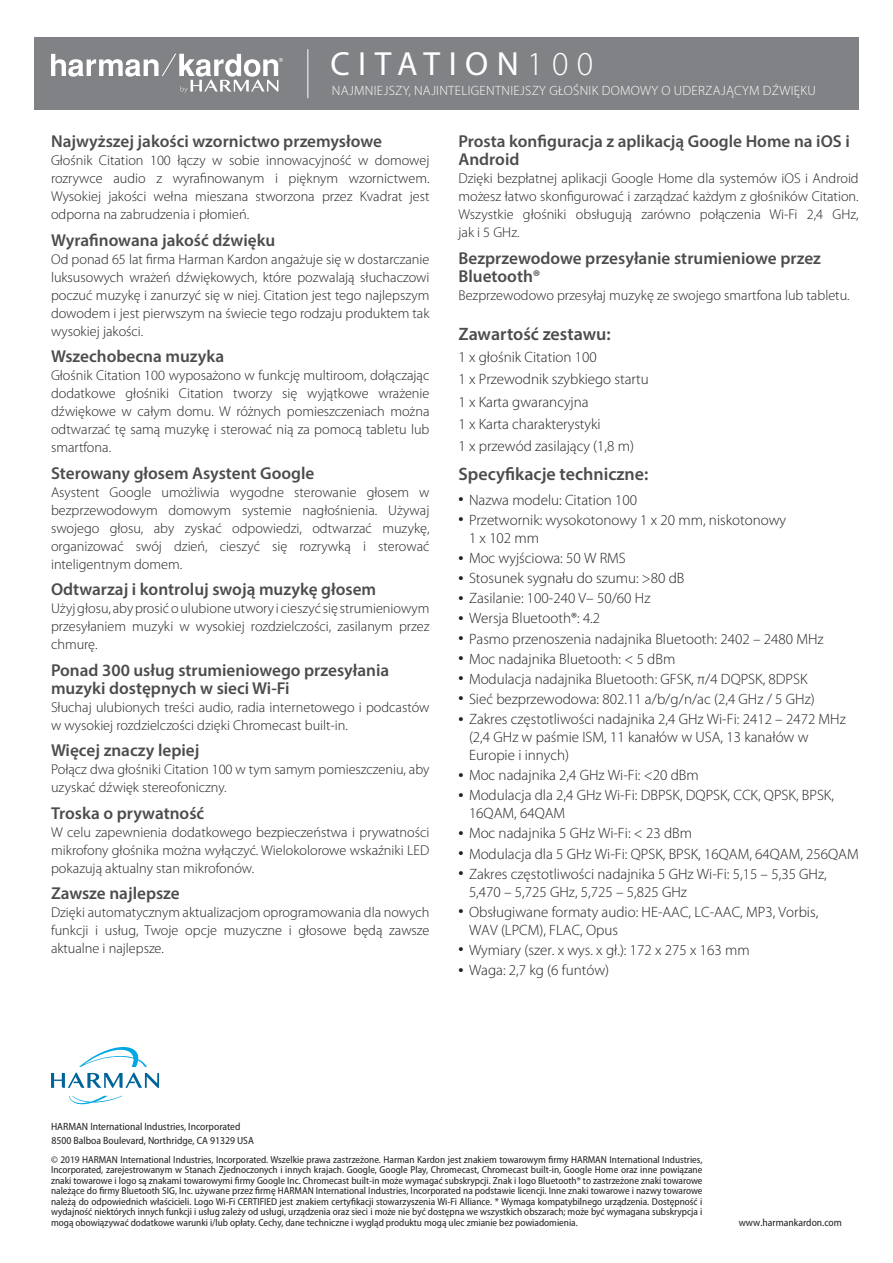
<style>
.page{position:relative;width:893px;height:1263px;background:#fff}
.page>*{position:absolute;margin:0;border:0;box-sizing:border-box;transform-origin:0 0}
.t1{font:33.6px "Myriad Pro";letter-spacing:.25em;color:#fff}
.t2{font:600 18px "Myriad Pro";color:#4b4c4d}
.t3{font:600 17.25px/18px "Myriad Pro";color:#4b4c4d}
.t4{font:300 15px/18px "Myriad Pro";color:#231f20}
.t5{font:300 14.25px/18px "Myriad Pro";color:#231f20;text-align:justify}
.t6{font:300 13.5px "Myriad Pro";letter-spacing:.02em;color:#fff}
.t7{font:semi-condensed 10.5px/13.5px "Myriad Pro";color:#231f20}
.t8{font:semi-condensed 10.2px/10.5px "Myriad Pro";color:#231f20;text-align:justify}
.s1{font-weight:300}
.s2{font-weight:700}
</style>
<div class="page">
<div style="left:34px;top:37px;width:825px;height:72px;background:#808285"></div>
<hr style="left:307px;top:49px;width:1px;height:49px;background:#fff">
<svg style="left:51px;top:54px;width:232px;height:39px"></svg>
<svg style="left:69px;top:1096px;width:53px;height:9px"></svg>
<svg style="left:51px;top:1047px;width:108px;height:41px"></svg>
<p class="t1" style="left:330px;top:43px;width:264px">CITATION<span class="s1">100</span></p>
<p class="t6" style="left:332px;top:83px;width:485px">NAJMNIEJSZY, NAJINTELIGENTNIEJSZY GŁOŚNIK DOMOWY O UDERZAJĄCYM DŹWIĘKU</p>
<p class="t3" style="left:51px;top:132px;width:332px">Najwyższej jakości wzornictwo przemysłowe</p>
<p class="t5" style="left:51px;top:152px;width:380px">Głośnik Citation 100 łączy w sobie innowacyjność w domowej rozrywce audio z wyrafinowanym i pięknym wzornictwem.<br>Wysokiej jakości wełna mieszana stworzona przez Kvadrat jest odporna na zabrudzenia i płomień.</p>
<p class="t3" style="left:51px;top:230px;width:226px">Wyrafinowana jakość dźwięku</p>
<p class="t5" style="left:51px;top:250px;width:380px">Od ponad 65 lat firma Harman Kardon angażuje się w dostarczanie luksusowych wrażeń dźwiękowych, które pozwalają słuchaczowi poczuć muzykę i zanurzyć się w niej. Citation jest tego najlepszym dowodem i jest pierwszym na świecie tego rodzaju produktem tak wysokiej jakości.</p>
<p class="t3" style="left:51px;top:347px;width:175px">Wszechobecna muzyka</p>
<p class="t5" style="left:51px;top:367px;width:380px">Głośnik Citation 100 wyposażono w funkcję multiroom, dołączając dodatkowe głośniki Citation tworzy się wyjątkowe wrażenie dźwiękowe w całym domu. W różnych pomieszczeniach można odtwarzać tę samą muzykę i sterować nią za pomocą tabletu lub smartfona.</p>
<p class="t3" style="left:51px;top:463px;width:265px">Sterowany głosem Asystent Google</p>
<p class="t5" style="left:51px;top:483px;width:380px">Asystent Google umożliwia wygodne sterowanie głosem w bezprzewodowym domowym systemie nagłośnienia. Używaj swojego głosu, aby zyskać odpowiedzi, odtwarzać muzykę, organizować swój dzień, cieszyć się rozrywką i sterować inteligentnym domem.</p>
<p class="t3" style="left:51px;top:580px;width:327px">Odtwarzaj i kontroluj swoją muzykę głosem</p>
<p class="t5" style="left:51px;top:600px;width:380px">Użyj głosu, aby prosić o ulubione utwory i cieszyć się strumieniowym przesyłaniem muzyki w wysokiej rozdzielczości, zasilanym przez chmurę.</p>
<p class="t3" style="left:51px;top:660px;width:340px">Ponad 300 usług strumieniowego przesyłania muzyki dostępnych w sieci Wi-Fi</p>
<p class="t5" style="left:51px;top:698px;width:380px">Słuchaj ulubionych treści audio, radia internetowego i podcastów w wysokiej rozdzielczości dzięki Chromecast built-in.</p>
<p class="t3" style="left:51px;top:741px;width:150px">Więcej znaczy lepiej</p>
<p class="t5" style="left:51px;top:761px;width:380px">Połącz dwa głośniki Citation 100 w tym samym pomieszczeniu, aby uzyskać dźwięk stereofoniczny.</p>
<p class="t3" style="left:51px;top:803px;width:155px">Troska o prywatność</p>
<p class="t5" style="left:51px;top:823px;width:380px">W celu zapewnienia dodatkowego bezpieczeństwa i prywatności mikrofony głośnika można wyłączyć. Wielokolorowe wskaźniki LED pokazują aktualny stan mikrofonów.</p>
<p class="t3" style="left:51px;top:884px;width:130px">Zawsze najlepsze</p>
<p class="t5" style="left:51px;top:904px;width:380px">Dzięki automatycznym aktualizacjom oprogramowania dla nowych funkcji i usług, Twoje opcje muzyczne i głosowe będą zawsze aktualne i najlepsze.</p>
<p class="t3" style="left:458px;top:132px;width:393px">Prosta konfiguracja z aplikacją Google Home na iOS i<br>Android</p>
<p class="t5" style="left:458px;top:170px;width:402px">Dzięki bezpłatnej aplikacji Google Home dla systemów iOS i Android możesz łatwo skonfigurować i zarządzać każdym z głośników Citation.<br>Wszystkie głośniki obsługują zarówno połączenia Wi-Fi 2,4 GHz, jak i 5 GHz.</p>
<p class="t3" style="left:458px;top:248px;width:364px">Bezprzewodowe przesyłanie strumieniowe przez<br>Bluetooth®</p>
<p class="t5" style="left:458px;top:286px;width:393px">Bezprzewodowo przesyłaj muzykę ze swojego smartfona lub tabletu.</p>
<p class="t2" style="left:458px;top:322px;width:154px">Zawartość zestawu:</p>
<p class="t4" style="left:458px;top:348px;width:140px">1 x głośnik Citation 100</p>
<p class="t4" style="left:458px;top:371px;width:192px">1 x Przewodnik szybkiego startu</p>
<p class="t4" style="left:458px;top:393px;width:132px">1 x Karta gwarancyjna</p>
<p class="t4" style="left:458px;top:415px;width:144px">1 x Karta charakterystyki</p>
<p class="t4" style="left:458px;top:437px;width:177px">1 x przewód zasilający (1,8 m)</p>
<p class="t2" style="left:458px;top:463px;width:191px">Specyfikacje techniczne:</p>
<p class="t4" style="left:458px;top:491px;width:180px"><span class="s2">•</span> Nazwa modelu: Citation 100</p>
<p class="t4" style="left:469px;top:511px;width:319px;text-indent:-10px"><span class="s2">•</span> Przetwornik: wysokotonowy 1 x 20 mm, niskotonowy<br>1 x 102 mm</p>
<p class="t4" style="left:458px;top:549px;width:169px"><span class="s2">•</span> Moc wyjściowa: 50 W RMS</p>
<p class="t4" style="left:458px;top:569px;width:228px"><span class="s2">•</span> Stosunek sygnału do szumu: &gt;80 dB</p>
<p class="t4" style="left:458px;top:589px;width:193px"><span class="s2">•</span> Zasilanie: 100-240 V– 50/60 Hz</p>
<p class="t4" style="left:458px;top:610px;width:143px"><span class="s2">•</span> Wersja Bluetooth®: 4.2</p>
<p class="t4" style="left:458px;top:630px;width:367px"><span class="s2">•</span> Pasmo przenoszenia nadajnika Bluetooth: 2402 – 2480 MHz</p>
<p class="t4" style="left:458px;top:650px;width:218px"><span class="s2">•</span> Moc nadajnika Bluetooth: &lt; 5 dBm</p>
<p class="t4" style="left:458px;top:670px;width:351px"><span class="s2">•</span> Modulacja nadajnika Bluetooth: GFSK, π/4 DQPSK, 8DPSK</p>
<p class="t4" style="left:458px;top:690px;width:358px"><span class="s2">•</span> Sieć bezprzewodowa: 802.11 a/b/g/n/ac (2,4 GHz / 5 GHz)</p>
<p class="t4" style="left:469px;top:710px;width:378px;text-indent:-10px"><span class="s2">•</span> Zakres częstotliwości nadajnika 2,4 GHz Wi-Fi: 2412 – 2472 MHz (2,4 GHz w paśmie ISM, 11 kanałów w USA, 13 kanałów w<br>Europie i innych)</p>
<p class="t4" style="left:458px;top:766px;width:242px"><span class="s2">•</span> Moc nadajnika 2,4 GHz Wi-Fi: &lt;20 dBm</p>
<p class="t4" style="left:469px;top:786px;width:367px;text-indent:-10px"><span class="s2">•</span> Modulacja dla 2,4 GHz Wi-Fi: DBPSK, DQPSK, CCK, QPSK, BPSK,<br>16QAM, 64QAM</p>
<p class="t4" style="left:458px;top:825px;width:235px"><span class="s2">•</span> Moc nadajnika 5 GHz Wi-Fi: &lt; 23 dBm</p>
<p class="t4" style="left:458px;top:845px;width:402px"><span class="s2">•</span> Modulacja dla 5 GHz Wi-Fi: QPSK, BPSK, 16QAM, 64QAM, 256QAM</p>
<p class="t4" style="left:469px;top:865px;width:359px;text-indent:-10px"><span class="s2">•</span> Zakres częstotliwości nadajnika 5 GHz Wi-Fi: 5,15 – 5,35 GHz,<br>5,470 – 5,725 GHz, 5,725 – 5,825 GHz</p>
<p class="t4" style="left:469px;top:903px;width:351px;text-indent:-10px"><span class="s2">•</span> Obsługiwane formaty audio: HE-AAC, LC-AAC, MP3, Vorbis,<br>WAV (LPCM), FLAC, Opus</p>
<p class="t4" style="left:458px;top:941px;width:293px"><span class="s2">•</span> Wymiary (szer. x wys. x gł.): 172 x 275 x 163 mm</p>
<p class="t4" style="left:458px;top:961px;width:152px"><span class="s2">•</span> Waga: 2,7 kg (6 funtów)</p>
<p class="t7" style="left:51px;top:1120px;width:204px">HARMAN International Industries, Incorporated<br>8500 Balboa Boulevard, Northridge, CA 91329 USA</p>
<p class="t8" style="left:51px;top:1154px;width:653px">© 2019 HARMAN International Industries, Incorporated. Wszelkie prawa zastrzeżone. Harman Kardon jest znakiem towarowym firmy HARMAN International Industries, Incorporated, zarejestrowanym w Stanach Zjednoczonych i innych krajach. Google, Google Play, Chromecast, Chromecast built-in, Google Home oraz inne powiązane znaki towarowe i logo są znakami towarowymi firmy Google Inc. Chromecast built-in może wymagać subskrypcji. Znak i logo Bluetooth® to zastrzeżone znaki towarowe należące do firmy Bluetooth SIG, Inc. używane przez firmę HARMAN International Industries, Incorporated na podstawie licencji. Inne znaki towarowe i nazwy towarowe należą do odpowiednich właścicieli. Logo Wi-Fi CERTIFIED jest znakiem certyfikacji stowarzyszenia Wi-Fi Alliance. * Wymaga kompatybilnego urządzenia. Dostępność i wydajność niektórych innych funkcji i usług zależy od usługi, urządzenia oraz sieci i może nie być dostępna we wszystkich obszarach; może być wymagana subskrypcja i mogą obowiązywać dodatkowe warunki i/lub opłaty. Cechy, dane techniczne i wygląd produktu mogą ulec zmianie bez powiadomienia.</p>
<p class="t7" style="left:739px;top:1216px;width:105px">www.harmankardon.com</p>
</div>
